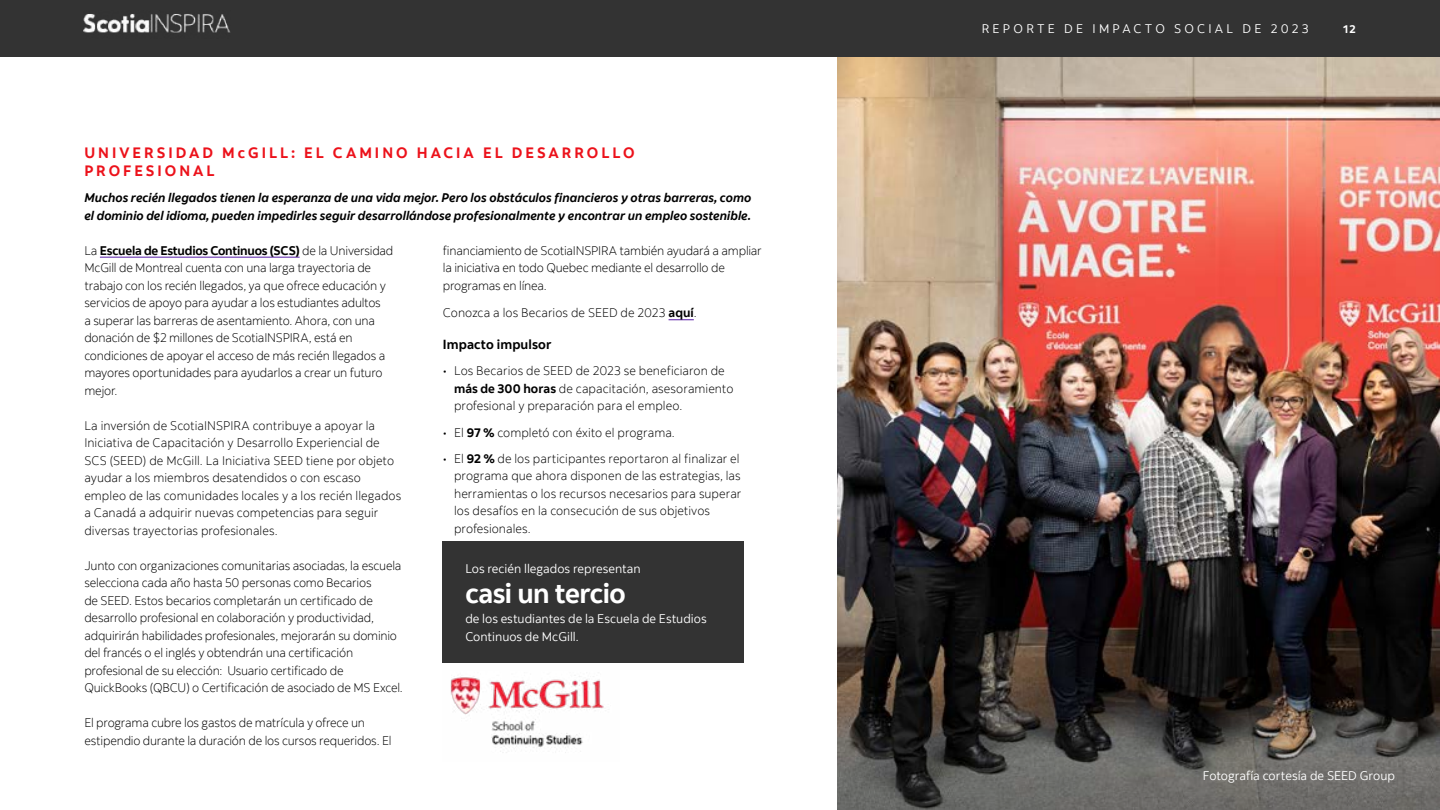
<style>
.page{position:relative;width:1440px;height:810px;background:#fff}
.page>*{position:absolute;margin:0;border:0;box-sizing:border-box;transform-origin:0 0}
.t1{font:700 27.5px "Scotia";letter-spacing:-.02em;color:#fff}
.t2{font:700 15px/17.5px "Scotia";letter-spacing:.2em;color:#ec111a}
.t3{font:700 13.12px "Scotia";letter-spacing:.01em;color:#000}
.t4{font:300 12.5px/17.5px "Scotia";letter-spacing:-.01em;color:#000}
.t5{font:italic 700 12.5px/17.5px "Scotia";letter-spacing:.005em;color:#000}
.t6{font:12.5px/17.5px "Scotia";color:#fff}
.t7{font:12.5px "Scotia";letter-spacing:.26em;color:#fff}
.t8{font:700 11.25px "Scotia";color:#fff}
.s1{font-weight:700}
</style>
<div class="page">
<div style="left:0;top:0;width:1440px;height:57px;background:#333"></div>
<img style="left:83px;top:14px;width:147px;height:19px">
<hr style="left:100px;top:257px;width:200px;height:1px;background:#7849b8">
<svg style="left:669px;top:319px;width:25px;height:1px"></svg>
<div style="left:443px;top:541px;width:301px;height:122px;background:#333"></div>
<img style="left:450px;top:676px;width:154px;height:77px">
<img style="left:837px;top:57px;width:603px;height:599px">
<svg style="left:837px;top:656px;width:603px;height:154px;background:#423f3c"></svg>
<p class="t2" style="left:84px;top:144px;width:552px">UNIVERSIDAD McGILL: EL CAMINO HACIA EL DESARROLLO<br>PROFESIONAL</p>
<p class="t5" style="left:84px;top:189px;width:668px">Muchos recién llegados tienen la esperanza de una vida mejor. Pero los obstáculos financieros y otras barreras, como el dominio del idioma, pueden impedirles seguir desarrollándose profesionalmente y encontrar un empleo sostenible.</p>
<p class="t4" style="left:84px;top:241px;width:311px">La <span class="s1">Escuela de Estudios Continuos (SCS)</span> de la Universidad McGill de Montreal cuenta con una larga trayectoria de trabajo con los recién llegados, ya que ofrece educación y servicios de apoyo para ayudar a los estudiantes adultos<br>a superar las barreras de asentamiento. Ahora, con una donación de $2 millones de ScotiaINSPIRA, está en condiciones de apoyar el acceso de más recién llegados a mayores oportunidades para ayudarlos a crear un futuro mejor.</p>
<p class="t4" style="left:84px;top:416px;width:318px">La inversión de ScotiaINSPIRA contribuye a apoyar la Iniciativa de Capacitación y Desarrollo Experiencial de SCS (SEED) de McGill. La Iniciativa SEED tiene por objeto ayudar a los miembros desatendidos o con escaso empleo de las comunidades locales y a los recién llegados a Canadá a adquirir nuevas competencias para seguir diversas trayectorias profesionales.</p>
<p class="t4" style="left:84px;top:556px;width:320px">Junto con organizaciones comunitarias asociadas, la escuela selecciona cada año hasta 50 personas como Becarios<br>de SEED. Estos becarios completarán un certificado de desarrollo profesional en colaboración y productividad, adquirirán habilidades profesionales, mejorarán su dominio del francés o el inglés y obtendrán una certificación profesional de su elección: Usuario certificado de QuickBooks (QBCU) o Certificación de asociado de MS Excel.</p>
<p class="t4" style="left:84px;top:714px;width:309px">El programa cubre los gastos de matrícula y ofrece un estipendio durante la duración de los cursos requeridos. El</p>
<p class="t4" style="left:443px;top:241px;width:320px">financiamiento de ScotiaINSPIRA también ayudará a ampliar la iniciativa en todo Quebec mediante el desarrollo de programas en línea.</p>
<p class="t4" style="left:443px;top:304px;width:255px">Conozca a los Becarios de SEED de 2023 <span class="s1">aquí</span>.</p>
<p class="t3" style="left:443px;top:336px;width:110px">Impacto impulsor</p>
<p class="t4" style="left:454px;top:362px;width:281px;text-indent:-11px">• Los Becarios de SEED de 2023 se beneficiaron de <span class="s1">más de 300 horas</span> de capacitación, asesoramiento profesional y preparación para el empleo.</p>
<p class="t4" style="left:443px;top:423px;width:234px">• El <span class="s1">97 %</span> completó con éxito el programa.</p>
<p class="t4" style="left:454px;top:450px;width:289px;text-indent:-11px">• El <span class="s1">92 %</span> de los participantes reportaron al finalizar el programa que ahora disponen de las estrategias, las herramientas o los recursos necesarios para superar los desafíos en la consecución de sus objetivos profesionales.</p>
<p class="t6" style="left:465px;top:560px;width:177px">Los recién llegados representan</p>
<h1 class="t1" style="left:465px;top:576px;width:162px">casi un tercio</h1>
<p class="t6" style="left:465px;top:610px;width:243px">de los estudiantes de la Escuela de Estudios<br>Continuos de McGill.</p>
<p class="t7" style="left:982px;top:21px;width:328px">REPORTE DE IMPACTO SOCIAL DE 2023</p>
<p class="t8" style="left:1343px;top:22px;width:14px">12</p>
<p class="t6" style="left:1203px;top:767px;width:194px">Fotografía cortesía de SEED Group</p>
</div>
